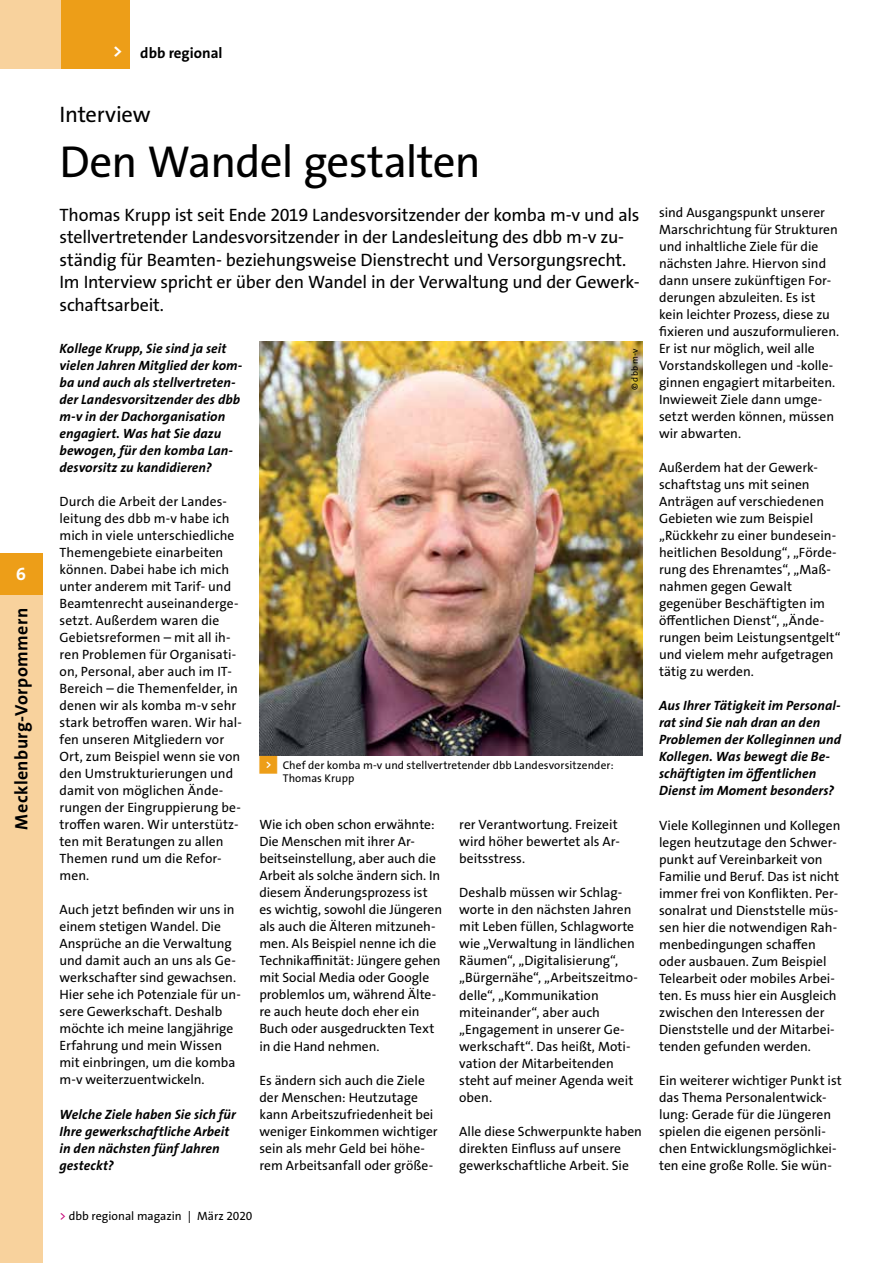
<style>
.page{position:relative;width:893px;height:1263px;background:#fff}
.page>*{position:absolute;margin:0;border:0;box-sizing:border-box;transform-origin:0 0}
.t1{font:45px "The Sans Os F";letter-spacing:-.02em;color:#000}
.t2{font:22.5px "The Sans Os F";letter-spacing:-.015em;color:#000}
.t3{font:18px/22.5px "The Sans Os F";letter-spacing:-.01em;color:#000}
.t4{font:700 18px "The Sans Os F";letter-spacing:.025em;color:#000}
.t5{font:700 18px "The Sans Os F";color:#fff}
.t6{font:700 15px "The Sans Os F";color:#000}
.t7{font:13.5px/17px "The Sans Os F";color:#000}
.t8{font:italic 700 13.5px/17px "The Sans Os F";letter-spacing:.005em;color:#000}
.t9{font:12px "The Sans Os F";letter-spacing:-.005em;color:#000}
.t10{font:11.25px/13.5px "The Sans Os F";letter-spacing:.01em;color:#000}
.t11{font:9px "The Sans Os F";color:#000}
.s1{font-family:"Top Numbers";color:#ed9e18}
.s2{color:#c40075}
</style>
<div class="page">
<hr style="left:892px;top:596px;width:1px;height:667px;background:#ed9e18">
<img style="left:259px;top:341px;width:383px;height:415px">
<div style="left:0;top:553px;width:43px;height:42px;background:#ed9e18"></div>
<div style="left:0;top:0;width:130px;height:68px;background:#f8d29d"></div>
<div style="left:62px;top:0;width:68px;height:68px;background:#ed9e18"></div>
<div style="left:0;top:595px;width:43px;height:668px;background:#f8d29d"></div>
<h3 class="t5" style="left:16px;top:562px;width:11px">6</h3>
<h3 class="t4" style="left:10px;top:829px;width:223px;rotate:-90deg">Mecklenburg-Vorpommern</h3>
<h3 class="t5" style="left:113px;top:39px;width:11px">&gt;</h3>
<p class="t6" style="left:140px;top:44px;width:84px">dbb regional</p>
<h2 class="t2" style="left:60px;top:100px;width:93px">Interview</h2>
<h1 class="t1" style="left:60px;top:133px;width:423px">Den Wandel gestalten</h1>
<p class="t3" style="left:60px;top:204px;width:582px">Thomas Krupp ist seit Ende 2019 Landesvorsitzender der komba m-v und als stellvertretender Landesvorsitzender in der Landesleitung des dbb m-v zu&shy;ständig für Beamten- beziehungsweise Dienstrecht und Versorgungsrecht.<br>Im Interview spricht er über den Wandel in der Verwaltung und der Gewerk&shy;schaftsarbeit.</p>
<p class="t8" style="left:60px;top:340px;width:184px">Kollege Krupp, Sie sind ja seit vielen Jahren Mitglied der kom&shy;ba und auch als stellvertreten&shy;der Landesvorsitzender des dbb m-v in der Dachorganisation engagiert. Was hat Sie dazu bewogen, für den komba Lan&shy;desvorsitz zu kandidieren?</p>
<p class="t7" style="left:60px;top:493px;width:184px">Durch die Arbeit der Landes&shy;leitung des dbb m-v habe ich mich in viele unterschiedliche<br>Themengebiete einarbeiten können. Dabei habe ich mich unter anderem mit Tarif- und<br>Beamtenrecht auseinanderge&shy;setzt. Außerdem waren die<br>Gebietsreformen – mit all ih&shy;ren Problemen für Organisati&shy;on, Personal, aber auch im IT-<br>Bereich – die Themenfelder, in denen wir als komba m-v sehr stark betroffen waren. Wir hal&shy;fen unseren Mitgliedern vor<br>Ort, zum Beispiel wenn sie von den Umstrukturierungen und damit von möglichen Ände&shy;rungen der Eingruppierung be&shy;troffen waren. Wir unterstütz&shy;ten mit Beratungen zu allen<br>Themen rund um die Refor&shy;men.</p>
<p class="t7" style="left:60px;top:901px;width:183px">Auch jetzt befinden wir uns in einem stetigen Wandel. Die<br>Ansprüche an die Verwaltung und damit auch an uns als Ge&shy;werkschafter sind gewachsen.<br>Hier sehe ich Potenziale für un&shy;sere Gewerkschaft. Deshalb möchte ich meine langjährige<br>Erfahrung und mein Wissen mit einbringen, um die komba m-v weiterzuentwickeln.</p>
<p class="t8" style="left:60px;top:1105px;width:178px">Welche Ziele haben Sie sich für<br>Ihre gewerkschaftliche Arbeit in den nächsten fünf Jahren gesteckt?</p>
<p class="t11" style="left:629px;top:390px;width:43px;rotate:-90deg">© dbb m-v</p>
<p class="t10" style="left:283px;top:758px;width:332px;text-indent:-23px"><span class="s1">&lt;</span> Chef der komba m-v und stellvertretender dbb Landesvorsitzender:<br>Thomas Krupp</p>
<p class="t7" style="left:259px;top:816px;width:184px">Wie ich oben schon erwähnte:<br>Die Menschen mit ihrer Ar&shy;beitseinstellung, aber auch die<br>Arbeit als solche ändern sich. In diesem Änderungsprozess ist es wichtig, sowohl die Jüngeren als auch die Älteren mitzuneh&shy;men. Als Beispiel nenne ich die<br>Technikaffinität: Jüngere gehen mit Social Media oder Google problemlos um, während Älte&shy;re auch heute doch eher ein<br>Buch oder ausgedruckten Text in die Hand nehmen.</p>
<p class="t7" style="left:259px;top:1071px;width:180px">Es ändern sich auch die Ziele der Menschen: Heutzutage kann Arbeitszufriedenheit bei weniger Einkommen wichtiger sein als mehr Geld bei höhe&shy;rem Arbeitsanfall oder größe-</p>
<p class="t7" style="left:459px;top:816px;width:162px">rer Verantwortung. Freizeit wird höher bewertet als Ar&shy;beitsstress.</p>
<p class="t7" style="left:459px;top:884px;width:180px">Deshalb müssen wir Schlag&shy;worte in den nächsten Jahren mit Leben füllen, Schlagworte wie „Verwaltung in ländlichen<br>Räumen“, „Digitalisierung“, „Bürgernähe“, „Arbeitszeitmo&shy;delle“, „Kommunikation miteinander“, aber auch „Engagement in unserer Ge&shy;werkschaft“. Das heißt, Moti&shy;vation der Mitarbeitenden steht auf meiner Agenda weit oben.</p>
<p class="t7" style="left:459px;top:1123px;width:184px">Alle diese Schwerpunkte haben direkten Einfluss auf unsere gewerkschaftliche Arbeit. Sie</p>
<p class="t9" style="left:60px;top:1208px;width:194px"><span class="s2">&gt;</span> dbb regional magazin | März 2020</p>
<p class="t7" style="left:659px;top:204px;width:182px">sind Ausgangspunkt unserer<br>Marschrichtung für Strukturen und inhaltliche Ziele für die nächsten Jahre. Hiervon sind dann unsere zukünftigen For&shy;derungen abzuleiten. Es ist kein leichter Prozess, diese zu fixieren und auszuformulieren.<br>Er ist nur möglich, weil alle<br>Vorstandskollegen und -kolle&shy;ginnen engagiert mitarbeiten.<br>Inwieweit Ziele dann umge&shy;setzt werden können, müssen wir abwarten.</p>
<p class="t7" style="left:659px;top:459px;width:183px">Außerdem hat der Gewerk&shy;schaftstag uns mit seinen<br>Anträgen auf verschiedenen<br>Gebieten wie zum Beispiel „Rückkehr zu einer bundesein&shy;heitlichen Besoldung“, „Förde&shy;rung des Ehrenamtes“, „Maß&shy;nahmen gegen Gewalt gegenüber Beschäftigten im öffentlichen Dienst“, „Ände&shy;rungen beim Leistungsentgelt“ und vielem mehr aufgetragen tätig zu werden.</p>
<p class="t8" style="left:659px;top:697px;width:183px">Aus Ihrer Tätigkeit im Personal&shy;rat sind Sie nah dran an den<br>Problemen der Kolleginnen und<br>Kollegen. Was bewegt die Be&shy;schäftigten im öffentlichen<br>Dienst im Moment besonders?</p>
<p class="t7" style="left:659px;top:816px;width:183px">Viele Kolleginnen und Kollegen legen heutzutage den Schwer&shy;punkt auf Vereinbarkeit von<br>Familie und Beruf. Das ist nicht immer frei von Konflikten. Per&shy;sonalrat und Dienststelle müs&shy;sen hier die notwendigen Rah&shy;menbedingungen schaffen oder ausbauen. Zum Beispiel<br>Telearbeit oder mobiles Arbei&shy;ten. Es muss hier ein Ausgleich zwischen den Interessen der<br>Dienststelle und der Mitarbei&shy;tenden gefunden werden.</p>
<p class="t7" style="left:659px;top:1072px;width:184px">Ein weiterer wichtiger Punkt ist das Thema Personalentwick&shy;lung: Gerade für die Jüngeren spielen die eigenen persönli&shy;chen Entwicklungsmöglichkei&shy;ten eine große Rolle. Sie wün-</p>
</div>
